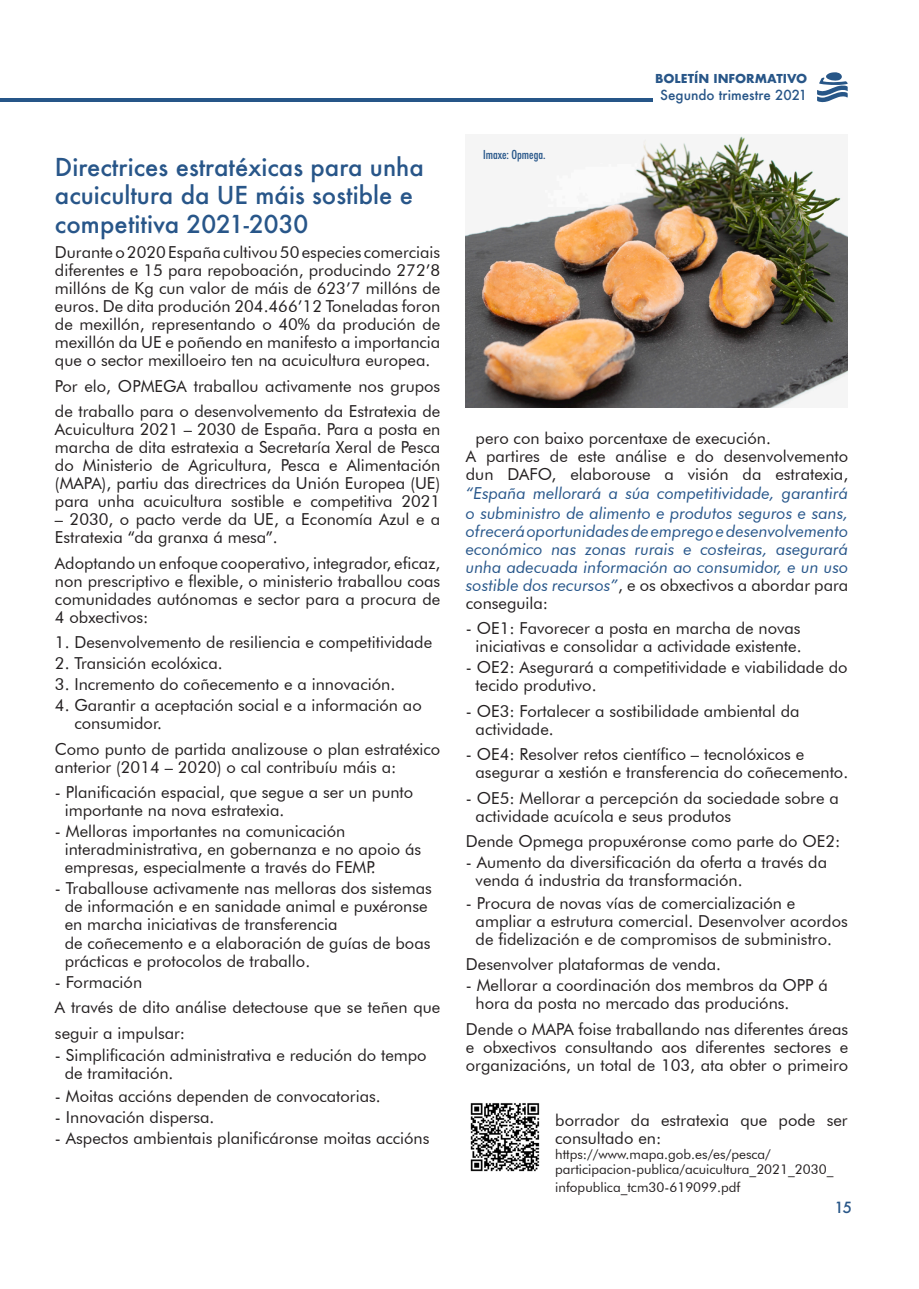
<style>
.page{position:relative;width:919px;height:1289px;background:#fff}
.page>*{position:absolute;margin:0;border:0;box-sizing:border-box;transform-origin:0 0}
.Título{font:500 24px/28.5px "Futura";color:#285689}
.t1{font:16.5px/18px "Futura BT";color:#231f20}
.t2{font:italic 16.5px/18px "Futura BT";color:#28578b}
.t3{font:500 15px "Futura";color:#285688}
.t4{font:13.5px/15px "Futura BT";color:#231f20}
.t5{font:500 13.5px "Futura";color:#285688}
.t6{font:700 12px "Futura";color:#285688}
.Leyenda_fotografía{font:500 condensed 12px "Futura";color:#28578a}
.s1{font-style:normal;color:#231f20}
</style>
<div class="page">
<svg style="left:817px;top:72px;width:30px;height:31px"></svg>
<hr style="left:0;top:99px;width:652px;height:3px;background:#265688">
<img style="left:470px;top:1103px;width:70px;height:69px">
<img style="left:466px;top:134px;width:381px;height:273px">
<p class="Título" style="left:55px;top:152px;width:370px">Directrices estratéxicas para unha acuicultura da UE máis sostible e competitiva 2021-2030</p>
<p class="t1" style="left:55px;top:243px;width:387px;text-align:justify">Durante o 2020 España cultivou 50 especies comerciais diferentes e 15 para repoboación, producindo 272’8 millóns de Kg cun valor de máis de 623’7 millóns de euros. De dita produción 204.466’12 Toneladas foron de mexillón, representando o 40% da produción de mexillón da UE e poñendo en manifesto a importancia que o sector mexilloeiro ten na acuicultura europea.</p>
<p class="t1" style="left:55px;top:373px;width:387px;line-height:25.5px">Por elo, OPMEGA traballou activamente nos grupos de traballo para o desenvolvemento da Estratexia de</p>
<p class="t1" style="left:55px;top:420px;width:387px;text-align:justify">Acuicultura 2021 – 2030 de España. Para a posta en marcha de dita estratexia a Secretaría Xeral de Pesca do Ministerio de Agricultura, Pesca e Alimentación (MAPA), partiu das directrices da Unión Europea (UE) para unha acuicultura sostible e competitiva 2021</p>
<p class="t1" style="left:55px;top:510px;width:387px">– 2030, o pacto verde da UE, a Economía Azul e a<br>Estratexia “da granxa á mesa”.</p>
<p class="t1" style="left:55px;top:554px;width:387px;text-align:justify">Adoptando un enfoque cooperativo, integrador, eficaz, non prescriptivo e flexible, o ministerio traballou coas comunidades autónomas e sector para a procura de 4 obxectivos:</p>
<p class="t1" style="left:55px;top:633px;width:378px">1. Desenvolvemento de resiliencia e competitividade</p>
<p class="t1" style="left:55px;top:654px;width:169px">2. Transición ecolóxica.</p>
<p class="t1" style="left:55px;top:675px;width:342px">3. Incremento do coñecemento e a innovación.</p>
<p class="t1" style="left:55px;top:696px;width:368px">4. Garantir a aceptación social e a información ao</p>
<p class="t1" style="left:74px;top:714px;width:89px">consumidor.</p>
<p class="t1" style="left:55px;top:740px;width:387px">Como punto de partida analizouse o plan estratéxico anterior (2014 – 2020) o cal contribuíu máis a:</p>
<p class="t1" style="left:55px;top:783px;width:360px">- Planificación espacial, que segue a ser un punto</p>
<p class="t1" style="left:65px;top:801px;width:221px">importante na nova estratexia.</p>
<p class="t1" style="left:55px;top:822px;width:292px">- Melloras importantes na comunicación</p>
<p class="t1" style="left:65px;top:840px;width:358px">interadministrativa, en gobernanza e no apoio ás</p>
<p class="t1" style="left:65px;top:858px;width:312px">empresas, especialmente a través do FEMP.</p>
<p class="t1" style="left:55px;top:879px;width:378px">- Traballouse activamente nas melloras dos sistemas</p>
<p class="t1" style="left:65px;top:897px;width:364px">de información e en sanidade animal e puxéronse</p>
<p class="t1" style="left:65px;top:915px;width:274px">en marcha iniciativas de transferencia</p>
<p class="t1" style="left:65px;top:933px;width:367px">de coñecemento e a elaboración de guías de boas</p>
<p class="t1" style="left:65px;top:951px;width:247px">prácticas e protocolos de traballo.</p>
<p class="t1" style="left:55px;top:972px;width:89px">- Formación</p>
<p class="t1" style="left:55px;top:994px;width:387px;line-height:25.5px">A través de dito análise detectouse que se teñen que seguir a impulsar:</p>
<p class="t1" style="left:55px;top:1046px;width:373px">- Simplificación administrativa e redución do tempo</p>
<p class="t1" style="left:65px;top:1064px;width:110px">de tramitación.</p>
<p class="t1" style="left:55px;top:1086px;width:327px">- Moitas accións dependen de convocatorias.</p>
<p class="t1" style="left:55px;top:1107px;width:161px">- Innovación dispersa.</p>
<p class="t1" style="left:55px;top:1128px;width:376px">- Aspectos ambientais planificáronse moitas accións</p>
<p class="Leyenda_fotografía" style="left:483px;top:147px;width:64px">Imaxe: Opmega.</p>
<p class="t6" style="left:655px;top:70px;width:154px">BOLETÍN INFORMATIVO</p>
<p class="t5" style="left:660px;top:85px;width:148px">Segundo trimestre 2021</p>
<p class="t1" style="left:475px;top:428px;width:297px">pero con baixo porcentaxe de execución.</p>
<p class="t1" style="left:466px;top:446px;width:384px">A partires de este análise e do desenvolvemento dun DAFO, elaborouse a visión da estratexia,</p>
<p class="t2" style="left:466px;top:483px;width:384px;line-height:19.5px">“España mellorará a súa competitividade, garantirá o subministro de alimento e produtos seguros e sans,</p>
<p class="t2" style="left:466px;top:521px;width:384px;text-align:justify">ofrecerá oportunidades de emprego e desenvolvemento económico nas zonas rurais e costeiras, asegurará unha adecuada información ao consumidor, e un uso sostible dos recursos”<span class="s1">, e os obxectivos a abordar para conseguila:</span></p>
<p class="t1" style="left:466px;top:619px;width:336px">- OE1: Favorecer a posta en marcha de novas</p>
<p class="t1" style="left:475px;top:637px;width:327px">iniciativas e consolidar a actividade existente.</p>
<p class="t1" style="left:466px;top:658px;width:383px">- OE2: Asegurará a competitividade e viabilidade do</p>
<p class="t1" style="left:475px;top:676px;width:122px">tecido produtivo.</p>
<p class="t1" style="left:466px;top:701px;width:335px">- OE3: Fortalecer a sostibilidade ambiental da</p>
<p class="t1" style="left:475px;top:719px;width:80px">actividade.</p>
<p class="t1" style="left:466px;top:745px;width:340px">- OE4: Resolver retos científico – tecnolóxicos e</p>
<p class="t1" style="left:475px;top:763px;width:374px">asegurar a xestión e transferencia do coñecemento.</p>
<p class="t1" style="left:466px;top:788px;width:374px">- OE5: Mellorar a percepción da sociedade sobre a</p>
<p class="t1" style="left:475px;top:806px;width:257px">actividade acuícola e seus produtos</p>
<p class="t1" style="left:466px;top:832px;width:376px">Dende Opmega propuxéronse como parte do OE2:</p>
<p class="t1" style="left:466px;top:853px;width:363px">- Aumento da diversificación da oferta a través da</p>
<p class="t1" style="left:475px;top:871px;width:268px">venda á industria da transformación.</p>
<p class="t1" style="left:466px;top:893px;width:331px">- Procura de novas vías de comercialización e</p>
<p class="t1" style="left:475px;top:911px;width:374px">ampliar a estrutura comercial. Desenvolver acordos</p>
<p class="t1" style="left:466px;top:926px;width:367px;line-height:25.5px;text-indent:10px">de fidelización e de compromisos de subministro.<br>Desenvolver plataformas de venda.</p>
<p class="t1" style="left:466px;top:976px;width:363px">- Mellorar a coordinación dos membros da OPP á</p>
<p class="t1" style="left:475px;top:994px;width:315px">hora da posta no mercado das producións.</p>
<p class="t1" style="left:466px;top:1019px;width:384px;text-align:justify">Dende o MAPA foise traballando nas diferentes áreas e obxectivos consultando aos diferentes sectores e organizacións, un total de 103, ata obter o primeiro</p>
<p class="t1" style="left:555px;top:1110px;width:294px">borrador da estratexia que pode ser consultado en:</p>
<p class="t4" style="left:555px;top:1146px;width:280px">https://www.mapa.gob.es/es/pesca/ participacion-publica/acuicultura_2021_2030_</p>
<p class="t4" style="left:555px;top:1179px;width:187px">infopublica_tcm30-619099.pdf</p>
<p class="t3" style="left:834px;top:1196px;width:19px">15</p>
</div>
